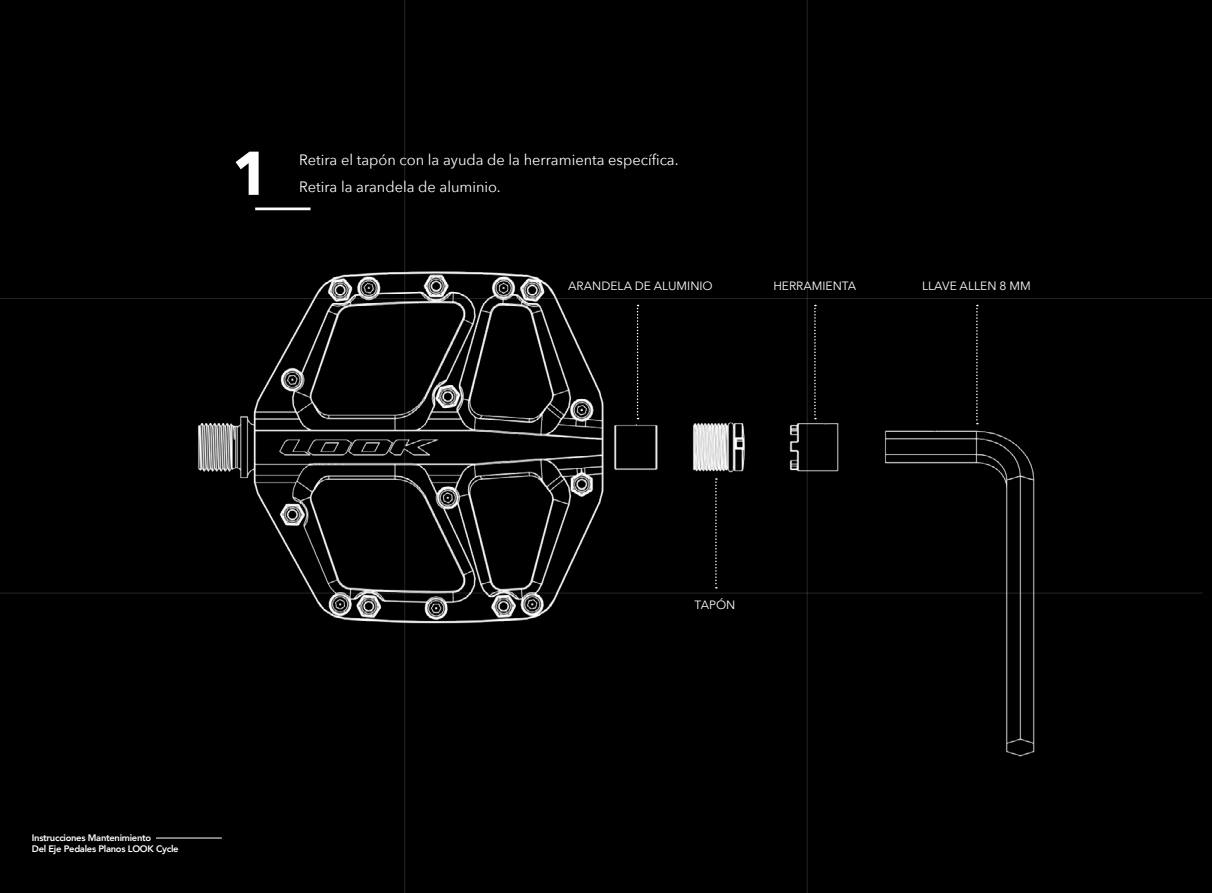
<style>
.page{position:relative;width:1212px;height:893px;background:#000}
.page>*{position:absolute;margin:0;border:0;box-sizing:border-box;transform-origin:0 0}
.t1{font:700 61.05px "Avenir Next";color:#fff}
.t2{font:15px "Avenir Next";color:#fff}
.t3{font:12px "Avenir Next";color:#fff}
.t4{font:800 9.45px/11.2px "Avenir";letter-spacing:-.03em;color:#fff}
</style>
<div class="page">
<img style="left:197px;top:271px;width:924px;height:485px">
<hr style="left:255px;top:207px;width:55px;height:3px;background:#fff">
<hr style="left:0;top:298px;width:1212px;height:1px;background:#fff">
<hr style="left:0;top:593px;width:1203px;height:1px;background:#fff">
<hr style="left:807px;top:0;width:1px;height:893px;background:#fff">
<hr style="left:404px;top:0;width:1px;height:893px;background:#fff">
<svg style="left:637px;top:305px;width:1px;height:114px"></svg>
<svg style="left:715px;top:478px;width:2px;height:110px"></svg>
<svg style="left:814px;top:305px;width:2px;height:114px"></svg>
<svg style="left:976px;top:305px;width:2px;height:119px"></svg>
<hr style="left:156px;top:838px;width:66px;height:1px;background:#fff">
<h1 class="t1" style="left:232px;top:121px;width:40px">1</h1>
<p class="t2" style="left:299px;top:147px;width:381px">Retira el tapón con la ayuda de la herramienta específica.</p>
<p class="t2" style="left:299px;top:174px;width:203px">Retira la arandela de aluminio.</p>
<p class="t3" style="left:568px;top:275px;width:146px">ARANDELA DE ALUMINIO</p>
<p class="t3" style="left:773px;top:275px;width:85px">HERRAMIENTA</p>
<p class="t3" style="left:922px;top:276px;width:110px">LLAVE ALLEN 8 MM</p>
<p class="t4" style="left:32px;top:832px;width:148px">Instrucciones Mantenimiento<br>Del Eje Pedales Planos LOOK Cycle</p>
<p class="t3" style="left:695px;top:595px;width:42px">TAPÓN</p>
</div>
